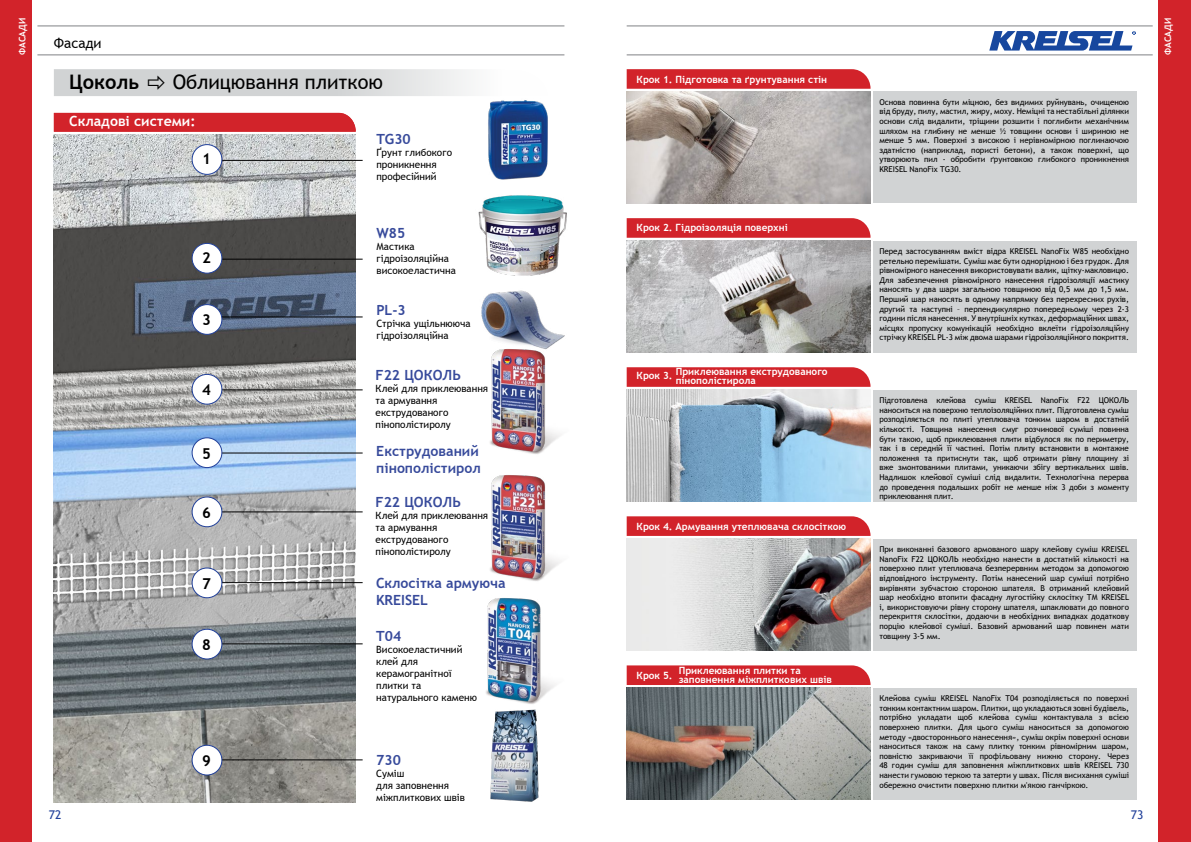
<style>
.page{position:relative;width:1191px;height:842px;background:#fff}
.page>*{position:absolute;margin:0;border:0;box-sizing:border-box;transform-origin:0 0}
.t1{font:20px "Trebuchet MS";color:#000}
.t2{font:700 20px "Trebuchet MS";color:#000}
.t3{font:700 15px "Trebuchet MS";color:#000}
.t4{font:700 14px/16.8px "Trebuchet MS";color:#374a9b}
.t5{font:700 14px "Trebuchet MS";color:#fff}
.t6{font:14px "Trebuchet MS";color:#000}
.t7{font:12px "Trebuchet MS";color:#21409a}
.t8{font:10px/12px "Trebuchet MS";color:#000}
.t9{font:700 10px/9px "Trebuchet MS";color:#fff}
.t10{font:700 9px "Trebuchet MS";color:#fff}
.t11{font:8px/9.6px "Trebuchet MS";color:#000;text-align:justify}
</style>
<div class="page">
<div style="left:0;top:0;width:32px;height:842px;background:#d2232a"></div>
<div style="left:1158px;top:0;width:33px;height:842px;background:#d2232a"></div>
<hr style="left:37px;top:55px;width:527px;height:1px;background:#808285">
<hr style="left:37px;top:26px;width:527px;height:1px;background:#808285">
<hr style="left:626px;top:55px;width:526px;height:1px;background:#808285">
<hr style="left:626px;top:26px;width:526px;height:1px;background:#808285">
<svg style="left:989px;top:31px;width:146px;height:20px"></svg>
<svg style="left:626px;top:218px;width:244px;height:20px;background:#d32b31"></svg>
<svg style="left:626px;top:367px;width:244px;height:20px;background:#d32b32"></svg>
<svg style="left:626px;top:516px;width:244px;height:20px;background:#d32b31"></svg>
<div style="left:626px;top:665px;width:244px;height:20px;background:#d2232a"></div>
<svg style="left:626px;top:69px;width:244px;height:20px;background:#d32b31"></svg>
<div style="left:873px;top:241px;width:264px;height:112px;background:#d1d3d4"></div>
<div style="left:873px;top:390px;width:264px;height:112px;background:#d1d3d4"></div>
<div style="left:873px;top:539px;width:264px;height:112px;background:#d1d3d4"></div>
<div style="left:873px;top:688px;width:264px;height:112px;background:#d1d3d4"></div>
<div style="left:873px;top:91px;width:264px;height:112px;background:#d1d3d4"></div>
<img style="left:626px;top:91px;width:244px;height:112px">
<img style="left:54px;top:135px;width:302px;height:667px">
<div style="left:54px;top:113px;width:302px;height:19px;background:#d2232a"></div>
<img style="left:626px;top:390px;width:244px;height:112px">
<img style="left:626px;top:539px;width:244px;height:112px">
<hr style="left:207px;top:390px;width:156px;height:1px;background:#000">
<div style="left:192px;top:374px;width:30px;height:30px;background:#fff;border-radius:50%"></div>
<div style="left:192px;top:374px;width:30px;height:31px;border:1px solid #21409a;border-radius:50%"></div>
<hr style="left:213px;top:453px;width:150px;height:1px;background:#000">
<div style="left:192px;top:438px;width:30px;height:30px;background:#fff;border-radius:50%"></div>
<div style="left:192px;top:437px;width:30px;height:31px;border:1px solid #21409a;border-radius:50%"></div>
<hr style="left:222px;top:512px;width:141px;height:1px;background:#000">
<div style="left:192px;top:497px;width:30px;height:30px;background:#fff;border-radius:50%"></div>
<div style="left:192px;top:496px;width:30px;height:31px;border:1px solid #21409a;border-radius:50%"></div>
<hr style="left:216px;top:259px;width:147px;height:1px;background:#000">
<div style="left:192px;top:243px;width:30px;height:30px;background:#fff;border-radius:50%"></div>
<div style="left:192px;top:243px;width:30px;height:31px;border:1px solid #21409a;border-radius:50%"></div>
<hr style="left:222px;top:582px;width:141px;height:1px;background:#000">
<div style="left:192px;top:568px;width:30px;height:30px;background:#fff;border-radius:50%"></div>
<div style="left:192px;top:567px;width:30px;height:31px;border:1px solid #21409a;border-radius:50%"></div>
<hr style="left:222px;top:644px;width:141px;height:1px;background:#000">
<div style="left:192px;top:629px;width:30px;height:30px;background:#fff;border-radius:50%"></div>
<div style="left:192px;top:629px;width:30px;height:30px;border:1px solid #21409a;border-radius:50%"></div>
<hr style="left:222px;top:760px;width:141px;height:1px;background:#000">
<div style="left:192px;top:745px;width:30px;height:30px;background:#fff;border-radius:50%"></div>
<div style="left:192px;top:745px;width:30px;height:30px;border:1px solid #21409a;border-radius:50%"></div>
<img style="left:490px;top:709px;width:49px;height:93px">
<img style="left:486px;top:598px;width:69px;height:106px">
<img style="left:626px;top:241px;width:244px;height:112px">
<img style="left:626px;top:688px;width:244px;height:112px">
<hr style="left:216px;top:160px;width:147px;height:1px;background:#000">
<div style="left:192px;top:145px;width:30px;height:29px;background:#fff;border-radius:50%"></div>
<div style="left:192px;top:144px;width:30px;height:31px;border:1px solid #21409a;border-radius:50%"></div>
<hr style="left:213px;top:317px;width:150px;height:1px;background:#000">
<div style="left:192px;top:305px;width:30px;height:29px;background:#fff;border-radius:50%"></div>
<div style="left:192px;top:304px;width:30px;height:31px;border:1px solid #21409a;border-radius:50%"></div>
<img style="left:481px;top:290px;width:84px;height:57px">
<img style="left:478px;top:195px;width:89px;height:81px">
<img style="left:488px;top:100px;width:60px;height:80px">
<img style="left:490px;top:347px;width:70px;height:107px">
<img style="left:490px;top:475px;width:70px;height:106px">
<svg style="left:54px;top:69px;width:415px;height:27px;background:#d6d8d9"></svg>
<p class="t10" style="left:17px;top:55px;width:38px;rotate:-90deg">ФАСАДИ</p>
<h3 class="t6" style="left:54px;top:34px;width:49px">Фасади</h3>
<h1 class="t2" style="left:69px;top:69px;width:72px">Цоколь</h1>
<h1 class="t1" style="left:173px;top:69px;width:212px">Облицювання плиткою</h1>
<h3 class="t5" style="left:69px;top:112px;width:128px">Складові системи:</h3>
<h3 class="t5" style="left:92px;top:112px;width:128px">Складові системи:</h3>
<h2 class="t3" style="left:202px;top:150px;width:10px">1</h2>
<h2 class="t3" style="left:202px;top:248px;width:10px">2</h2>
<h2 class="t3" style="left:202px;top:311px;width:10px">3</h2>
<h2 class="t3" style="left:202px;top:380px;width:10px">4</h2>
<h2 class="t3" style="left:202px;top:444px;width:10px">5</h2>
<h2 class="t3" style="left:202px;top:503px;width:10px">6</h2>
<h2 class="t3" style="left:202px;top:574px;width:10px">7</h2>
<h2 class="t3" style="left:202px;top:635px;width:10px">8</h2>
<h2 class="t3" style="left:202px;top:751px;width:10px">9</h2>
<h3 class="t4" style="left:376px;top:130px;width:36px">TG30</h3>
<p class="t8" style="left:376px;top:146px;width:77px">Ґрунт глибокого проникнення професійний</p>
<h3 class="t4" style="left:376px;top:225px;width:30px">W85</h3>
<p class="t8" style="left:376px;top:241px;width:81px">Мастика гідроізоляційна високоеластична</p>
<h3 class="t4" style="left:376px;top:302px;width:31px">PL-3</h3>
<p class="t8" style="left:376px;top:318px;width:96px">Стрічка ущільнююча гідроізоляційна</p>
<h3 class="t4" style="left:375px;top:367px;width:87px">F22 ЦОКОЛЬ</h3>
<p class="t8" style="left:375px;top:383px;width:114px">Клей для приклеювання та армування екструдованого пінополістиролу</p>
<h3 class="t4" style="left:376px;top:442px;width:106px">Екструдований пінополістирол</h3>
<h3 class="t4" style="left:375px;top:493px;width:87px">F22 ЦОКОЛЬ</h3>
<p class="t8" style="left:375px;top:509px;width:114px">Клей для приклеювання та армування екструдованого пінополістиролу</p>
<h3 class="t4" style="left:376px;top:575px;width:131px">Склосітка армуюча<br>KREISEL</h3>
<h3 class="t4" style="left:376px;top:627px;width:26px">T04</h3>
<p class="t8" style="left:376px;top:643px;width:102px">Високоеластичний клей для керамогранітної плитки та натурального каменю</p>
<h3 class="t4" style="left:376px;top:751px;width:26px">730</h3>
<p class="t8" style="left:376px;top:767px;width:90px">Суміш<br>для заповнення міжплиткових швів</p>
<p class="t9" style="left:636px;top:75px;width:192px">Крок 1. Підготовка та ґрунтування стін</p>
<p class="t9" style="left:636px;top:223px;width:153px">Крок 2. Гідроізоляція поверхні</p>
<p class="t9" style="left:676px;top:367px;width:153px">Приклеювання екструдованого пінополістирола</p>
<p class="t9" style="left:636px;top:371px;width:37px">Крок 3.</p>
<p class="t9" style="left:636px;top:522px;width:211px">Крок 4. Армування утеплювача склосіткою</p>
<p class="t9" style="left:679px;top:666px;width:155px">Приклеювання плитки та заповнення міжплиткових швів</p>
<p class="t9" style="left:636px;top:671px;width:37px">Крок 5.</p>
<p class="t11" style="left:879px;top:97px;width:251px">Основа повинна бути міцною, без видимих руйнувань, очищеною від бруду, пилу, мастил, жиру, моху. Неміцні та нестабільні ділянки основи слід видалити, тріщини розшити і поглибити механічним шляхом на глибину не менше ½ товщини основи і шириною не менше 5 мм. Поверхні з високою і нерівномірною поглинаючою здатністю (наприклад, пористі бетони), а також поверхні, що утворюють пил - обробити ґрунтовкою глибокого проникнення KREISEL NanoFix TG30.</p>
<p class="t11" style="left:879px;top:246px;width:251px">Перед застосуванням вміст відра KREISEL NanoFix W85 необхідно ретельно перемішати. Суміш має бути однорідною і без грудок. Для рівномірного нанесення використовувати валик, щітку-макловицю.<br>Для забезпечення рівномірного нанесення гідроізоляції мастику наносять у два шари загальною товщиною від 0,5 мм до 1,5 мм.<br>Перший шар наносять в одному напрямку без перехресних рухів, другий та наступні – перпендикулярно попередньому через 2-3 години після нанесення. У внутрішніх кутках, деформаційних швах, місцях пропуску комунікацій необхідно вклеїти гідроізоляційну стрічку KREISEL PL-3 між двома шарами гідроізоляційного покриття.</p>
<p class="t11" style="left:879px;top:395px;width:251px">Підготовлена клейова суміш KREISEL NanoFix F22 ЦОКОЛЬ наноситься на поверхню теплоізоляційних плит. Підготовлена суміш розподіляється по плиті утеплювача тонким шаром в достатній кількості. Товщина нанесення смуг розчинової суміші повинна бути такою, щоб приклеювання плити відбулося як по периметру, так і в середній її частині. Потім плиту встановити в монтажне положення та притиснути так, щоб отримати рівну площину зі вже змонтованими плитами, уникаючи збігу вертикальних швів.<br>Надлишок клейової суміші слід видалити. Технологічна перерва до проведення подальших робіт не менше ніж 3 доби з моменту приклеювання плит.</p>
<p class="t11" style="left:879px;top:544px;width:251px">При виконанні базового армованого шару клейову суміш KREISEL NanoFix F22 ЦОКОЛЬ необхідно нанести в достатній кількості на поверхню плит утеплювача безперервним методом за допомогою відповідного інструменту. Потім нанесений шар суміші потрібно вирівняти зубчастою стороною шпателя. В отриманий клейовий шар необхідно втопити фасадну лугостійку склосітку ТМ KREISEL і, використовуючи рівну сторону шпателя, шпаклювати до повного перекриття склосітки, додаючи в необхідних випадках додаткову порцію клейової суміші. Базовий армований шар повинен мати товщину 3-5 мм.</p>
<p class="t11" style="left:879px;top:694px;width:251px">Клейова суміш KREISEL NanoFix T04 розподіляється по поверхні тонким контактним шаром. Плитки, що укладаються зовні будівель, потрібно укладати щоб клейова суміш контактувала з всією поверхнею плитки. Для цього суміш наноситься за допомогою методу «двостороннього нанесення», суміш окрім поверхні основи наноситься також на саму плитку тонким рівномірним шаром, повністю закриваючи її профільовану нижню сторону. Через 48 годин суміш для заповнення міжплиткових швів KREISEL 730 нанести гумовою теркою та затерти у швах. Після висихання суміші обережно очистити поверхню плитки м'якою ганчіркою.</p>
<h3 class="t7" style="left:49px;top:807px;width:14px">72</h3>
<h3 class="t7" style="left:1130px;top:807px;width:14px">73</h3>
<p class="t10" style="left:1162px;top:55px;width:38px;rotate:-90deg">ФАСАДИ</p>
</div>
